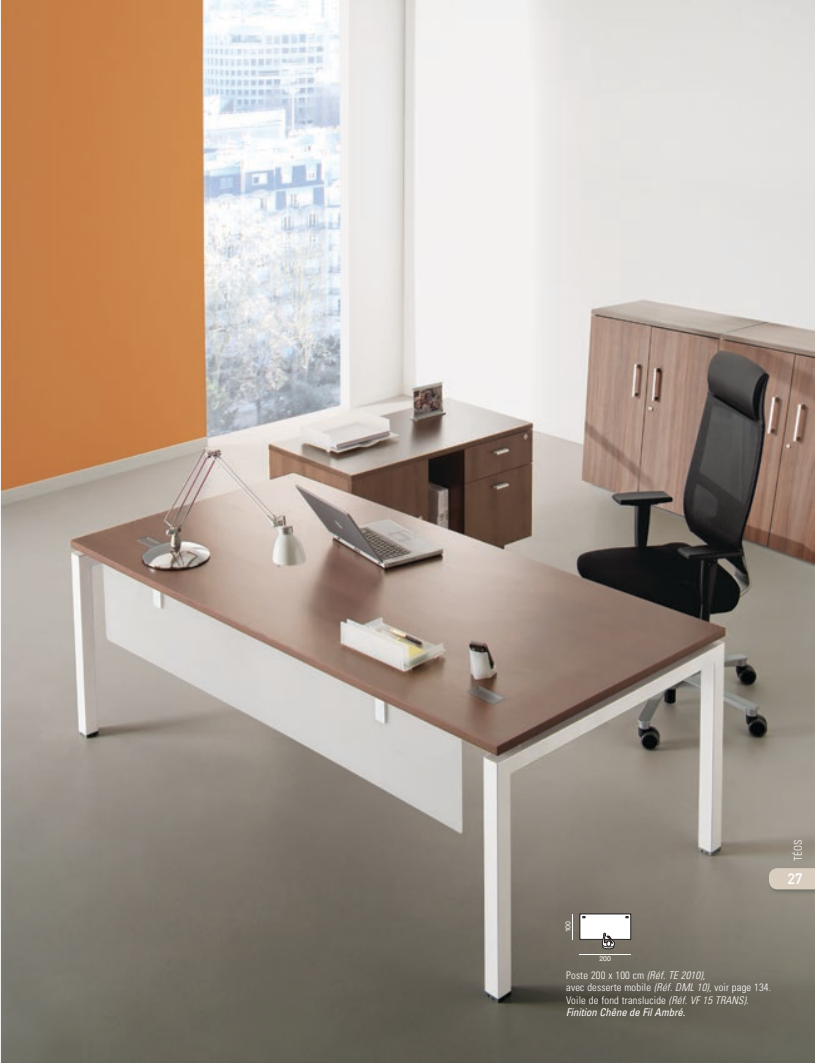
<style>
.page{position:relative;width:815px;height:1063px;background:#fff}
.page>*{position:absolute;margin:0;border:0;box-sizing:border-box;transform-origin:0 0}
.t1{font:15px "DIN Mittelschrift Alternate";color:#fff}
.t2{font:300 condensed 10.62px/12.5px "Univers";letter-spacing:.015em;color:#fff}
.t3{font:6.88px "Helvetica Neue";color:#fff}
.s1{font-style:italic}
.s2{font-weight:400;font-style:italic}
</style>
<div class="page">
<img style="left:1px;top:0;width:814px;height:1063px">
<div style="left:580px;top:914px;width:51px;height:25px;background:#fff"></div>
<div style="left:580px;top:914px;width:51px;height:26px;border:1px solid #231f20"></div>
<svg style="left:602px;top:933px;width:13px;height:16px"></svg>
<hr style="left:580px;top:954px;width:51px;height:1px;background:#fff">
<svg style="left:572px;top:914px;width:1px;height:25px"></svg>
<img style="left:768px;top:867px;width:47px;height:29px">
<svg style="left:769px;top:868px;width:46px;height:21px"></svg>
<p class="t3" style="left:564px;top:932px;width:13px;rotate:-90deg">100</p>
<p class="t3" style="left:599px;top:954px;width:13px">200</p>
<p class="t2" style="left:566px;top:969px;width:206px">Poste 200 x 100 cm <span class="s1">(Réf. TE 2010)</span>,<br>avec desserte mobile <span class="s1">(Réf. DML 10)</span>, voir page 134.<br>Voile de fond translucide <span class="s1">(Réf. VF 15 TRANS)</span>.<br><span class="s2">Finition Chêne de Fil Ambré.</span></p>
<p class="t2" style="left:792px;top:861px;width:23px;rotate:-90deg">TÉOS</p>
<h1 class="t1" style="left:788px;top:870px;width:16px">27</h1>
</div>
